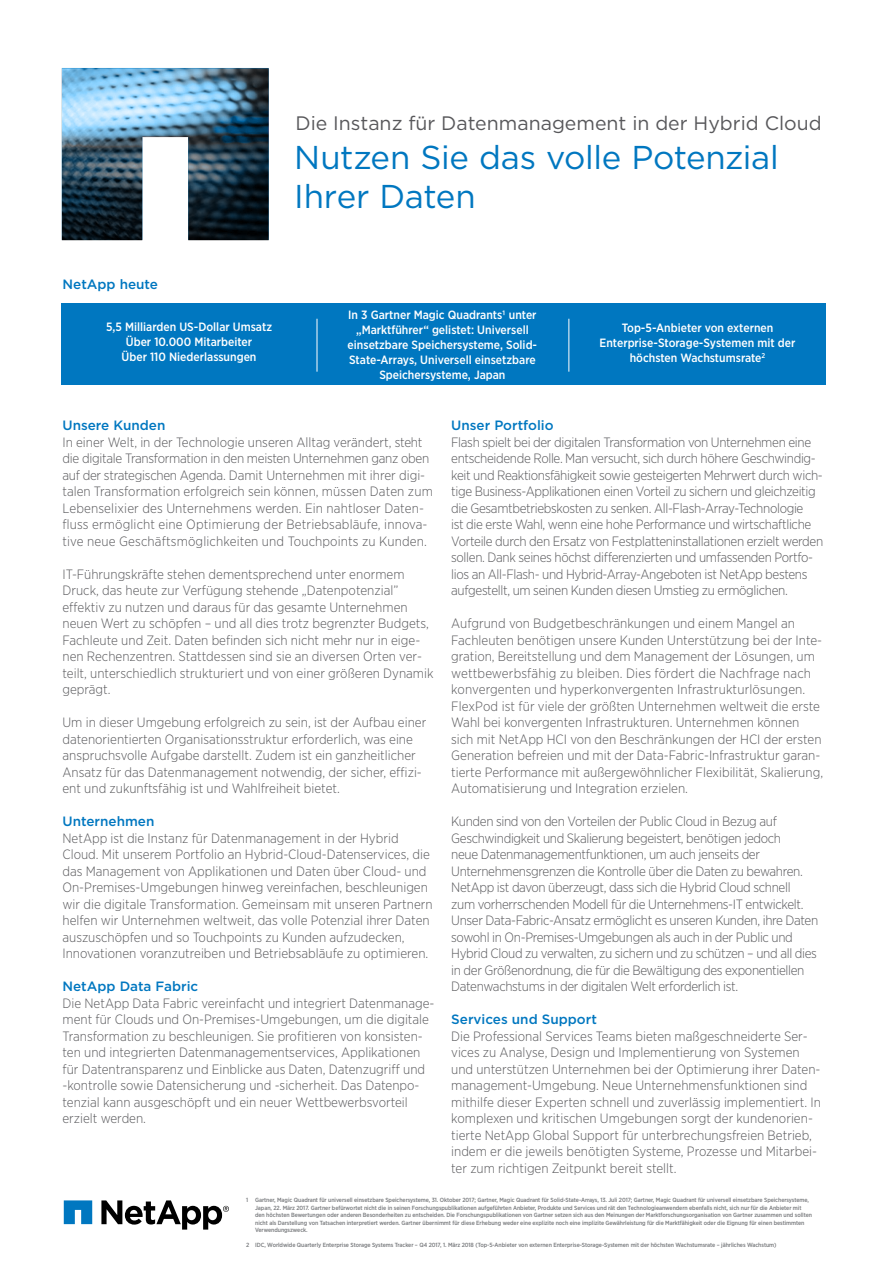
<style>
.page{position:relative;width:893px;height:1263px;background:#fff}
.page>*{position:absolute;margin:0;border:0;box-sizing:border-box;transform-origin:0 0}
.t1{font:33px/39px "Gotham";letter-spacing:-.01em;color:#0077c0}
.t2{font:19.5px "Gotham";color:#58585b}
.t3{font:300 13.5px/16.5px "Gotham Narrow";color:#58585b}
.t4{font:300 13.5px/16.5px "Gotham Narrow";letter-spacing:-.025em;color:#58585b}
.t5{font:500 13.5px "Gotham";color:#0077c0}
.t6{font:500 12px/15px "Gotham Narrow";color:#fff;text-align:center}
.t7{font:500 6px/7.5px "Gotham Narrow";letter-spacing:-.01em;color:#787a7d}
.s1{font-style:inherit}
</style>
<div class="page">
<div style="left:61px;top:303px;width:765px;height:81px;background:#0077c0"></div>
<hr style="left:317px;top:319px;width:1px;height:53px;background:#fff">
<hr style="left:568px;top:319px;width:1px;height:53px;background:#fff">
<svg style="left:64px;top:1200px;width:28px;height:24px"></svg>
<svg style="left:101px;top:1200px;width:128px;height:29px"></svg>
<svg style="left:62px;top:68px;width:207px;height:172px;background:#5d7a8d"></svg>
<h2 class="t2" style="left:295px;top:111px;width:528px">Die Instanz für Datenmanagement in der Hybrid Cloud</h2>
<h1 class="t1" style="left:294px;top:137px;width:486px">Nutzen Sie das volle Potenzial<br>Ihrer Daten</h1>
<p class="t5" style="left:63px;top:275px;width:97px">NetApp heute</p>
<p class="t6" style="left:106px;top:320px;width:168px">5,5 Milliarden US-Dollar Umsatz<br>Über 10.000 Mitarbeiter<br>Über 110 Niederlassungen</p>
<p class="t6" style="left:348px;top:307px;width:191px">In <span class="s1">3</span> Gartner Magic Quadrants1 unter „Marktführer“ gelistet: Universell einsetzbare Speichersysteme, Solid-State-Arrays, Universell einsetzbare Speichersysteme, Japan</p>
<p class="t6" style="left:600px;top:320px;width:197px">Top-5-Anbieter von externen<br>Enterprise-Storage-Systemen mit der höchsten Wachstumsrate<sup>2</sup></p>
<p class="t5" style="left:62px;top:417px;width:104px">Unsere Kunden</p>
<p class="t3" style="left:62px;top:433px;width:372px">In einer Welt, in der Technologie unseren Alltag verändert, steht die digitale Transformation in den meisten Unternehmen ganz oben auf der strategischen Agenda. Damit Unternehmen mit ihrer digi&shy;talen Transformation erfolgreich sein können, müssen Daten zum Lebenselixier des Unternehmens werden. Ein nahtloser Daten&shy;fluss ermöglicht eine Optimierung der Betriebsabläufe, innova&shy;tive neue Geschäftsmöglichkeiten und Touchpoints zu Kunden.</p>
<p class="t3" style="left:62px;top:565px;width:373px">IT-Führungskräfte stehen dementsprechend unter enormem Druck, das heute zur Verfügung stehende „Datenpotenzial” effektiv zu nutzen und daraus für das gesamte Unternehmen neuen Wert zu schöpfen – und all dies trotz begrenzter Budgets, Fachleute und Zeit. Daten befinden sich nicht mehr nur in eige&shy;nen Rechenzentren. Stattdessen sind sie an diversen Orten ver&shy;teilt, unterschiedlich strukturiert und von einer größeren Dynamik geprägt.</p>
<p class="t3" style="left:62px;top:714px;width:365px">Um in dieser Umgebung erfolgreich zu sein, ist der Aufbau einer datenorientierten Organisationsstruktur erforderlich, was eine anspruchsvolle Aufgabe darstellt. Zudem ist ein ganzheitlicher Ansatz für das Datenmanagement notwendig, der sicher, effizi&shy;ent und zukunftsfähig ist und Wahlfreiheit bietet.</p>
<p class="t5" style="left:62px;top:812px;width:93px">Unternehmen</p>
<p class="t3" style="left:62px;top:829px;width:372px">NetApp ist die Instanz für Datenmanagement in der Hybrid Cloud. Mit unserem Portfolio an Hybrid-Cloud-Datenservices, die das Management von Applikationen und Daten über Cloud- und On-Premises-Umgebungen hinweg vereinfachen, beschleunigen wir die digitale Transformation. Gemeinsam mit unseren Partnern helfen wir Unternehmen weltweit, das volle Potenzial ihrer Daten auszuschöpfen und so Touchpoints zu Kunden aufzudecken, Innovationen voranzutreiben und Betriebsabläufe zu optimieren.</p>
<p class="t5" style="left:62px;top:977px;width:137px">NetApp Data Fabric</p>
<p class="t3" style="left:62px;top:994px;width:374px">Die NetApp Data Fabric vereinfacht und integriert Datenmanage&shy;ment für Clouds und On-Premises-Umgebungen, um die digitale Transformation zu beschleunigen. Sie profitieren von konsisten&shy;ten und integrierten Datenmanagementservices, Applikationen für Datentransparenz und Einblicke aus Daten, Datenzugriff und -kontrolle sowie Datensicherung und -sicherheit. Das Datenpo&shy;tenzial kann ausgeschöpft und ein neuer Wettbewerbsvorteil erzielt werden.</p>
<p class="t5" style="left:451px;top:416px;width:104px">Unser Portfolio</p>
<p class="t4" style="left:451px;top:433px;width:373px">Flash spielt bei der digitalen Transformation von Unternehmen eine entscheidende Rolle. Man versucht, sich durch höhere Geschwindig&shy;keit und Reaktionsfähigkeit sowie gesteigerten Mehrwert durch wich&shy;tige Business-Applikationen einen Vorteil zu sichern und gleichzeitig die Gesamtbetriebskosten zu senken. All-Flash-Array-Technologie<br>ist die erste Wahl, wenn eine hohe Performance und wirtschaftliche Vorteile durch den Ersatz von Festplatteninstallationen erzielt werden sollen. Dank seines höchst differenzierten und umfassenden Portfo&shy;lios an All-Flash- und Hybrid-Array-Angeboten ist NetApp bestens aufgestellt, um seinen Kunden diesen Umstieg zu ermöglichen.</p>
<p class="t3" style="left:451px;top:615px;width:373px">Aufgrund von Budgetbeschränkungen und einem Mangel an Fachleuten benötigen unsere Kunden Unterstützung bei der Inte&shy;gration, Bereitstellung und dem Management der Lösungen, um wettbewerbsfähig zu bleiben. Dies fördert die Nachfrage nach konvergenten und hyperkonvergenten Infrastrukturlösungen.<br>FlexPod ist für viele der größten Unternehmen weltweit die erste Wahl bei konvergenten Infrastrukturen. Unternehmen können sich mit NetApp HCI von den Beschränkungen der HCI der ersten Generation befreien und mit der Data-Fabric-Infrastruktur garan&shy;tierte Performance mit außergewöhnlicher Flexibilität, Skalierung, Automatisierung und Integration erzielen.</p>
<p class="t4" style="left:451px;top:813px;width:369px">Kunden sind von den Vorteilen der Public Cloud in Bezug auf Geschwindigkeit und Skalierung begeistert, benötigen jedoch<br>neue Datenmanagementfunktionen, um auch jenseits der Unternehmensgrenzen die Kontrolle über die Daten zu bewahren.<br>NetApp ist davon überzeugt, dass sich die Hybrid Cloud schnell<br>zum vorherrschenden Modell für die Unternehmens-IT entwickelt.<br>Unser Data-Fabric-Ansatz ermöglicht es unseren Kunden, ihre Daten sowohl in On-Premises-Umgebungen als auch in der Public und Hybrid Cloud zu verwalten, zu sichern und zu schützen – und all dies in der Größenordnung, die für die Bewältigung des exponentiellen Datenwachstums in der digitalen Welt erforderlich ist.</p>
<p class="t5" style="left:451px;top:1010px;width:147px">Services und Support</p>
<p class="t3" style="left:451px;top:1027px;width:371px">Die Professional Services Teams bieten maßgeschneiderte Ser&shy;vices zu Analyse, Design und Implementierung von Systemen und unterstützen Unternehmen bei der Optimierung ihrer Daten&shy;management-Umgebung. Neue Unternehmensfunktionen sind mithilfe dieser Experten schnell und zuverlässig implementiert. In komplexen und kritischen Umgebungen sorgt der kundenorien&shy;tierte NetApp Global Support für unterbrechungsfreien Betrieb, indem er die jeweils benötigten Systeme, Prozesse und Mitarbei&shy;ter zum richtigen Zeitpunkt bereit stellt.</p>
<p class="t7" style="left:255px;top:1196px;width:558px;text-indent:-9px">1 Gartner, Magic Quadrant für universell einsetzbare Speichersysteme, 31. Oktober 2017; Gartner, Magic Quadrant für Solid-State-Arrays, 13. Juli 2017; Gartner, Magic Quadrant für universell einsetzbare Speichersysteme, Japan, 22. März 2017. Gartner befürwortet nicht die in seinen Forschungspublikationen aufgeführten Anbieter, Produkte und Services und rät den Technologieanwendern ebenfalls nicht, sich nur für die Anbieter mit den höchsten Bewertungen oder anderen Besonderheiten zu entscheiden. Die Forschungspublikationen von Gartner setzen sich aus den Meinungen der Marktforschungsorganisation von Gartner zusammen und sollten nicht als Darstellung von Tatsachen interpretiert werden. Gartner übernimmt für diese Erhebung weder eine explizite noch eine implizite Gewährleistung für die Marktfähigkeit oder die Eignung für einen bestimmten Verwendungszweck.</p>
<p class="t7" style="left:246px;top:1241px;width:532px">2 IDC, Worldwide Quarterly Enterprise Storage Systems Tracker – Q4 2017, 1. März 2018 (Top-5-Anbieter von externen Enterprise-Storage-Systemen mit der höchsten Wachstumsrate – jährliches Wachstum)</p>
</div>
